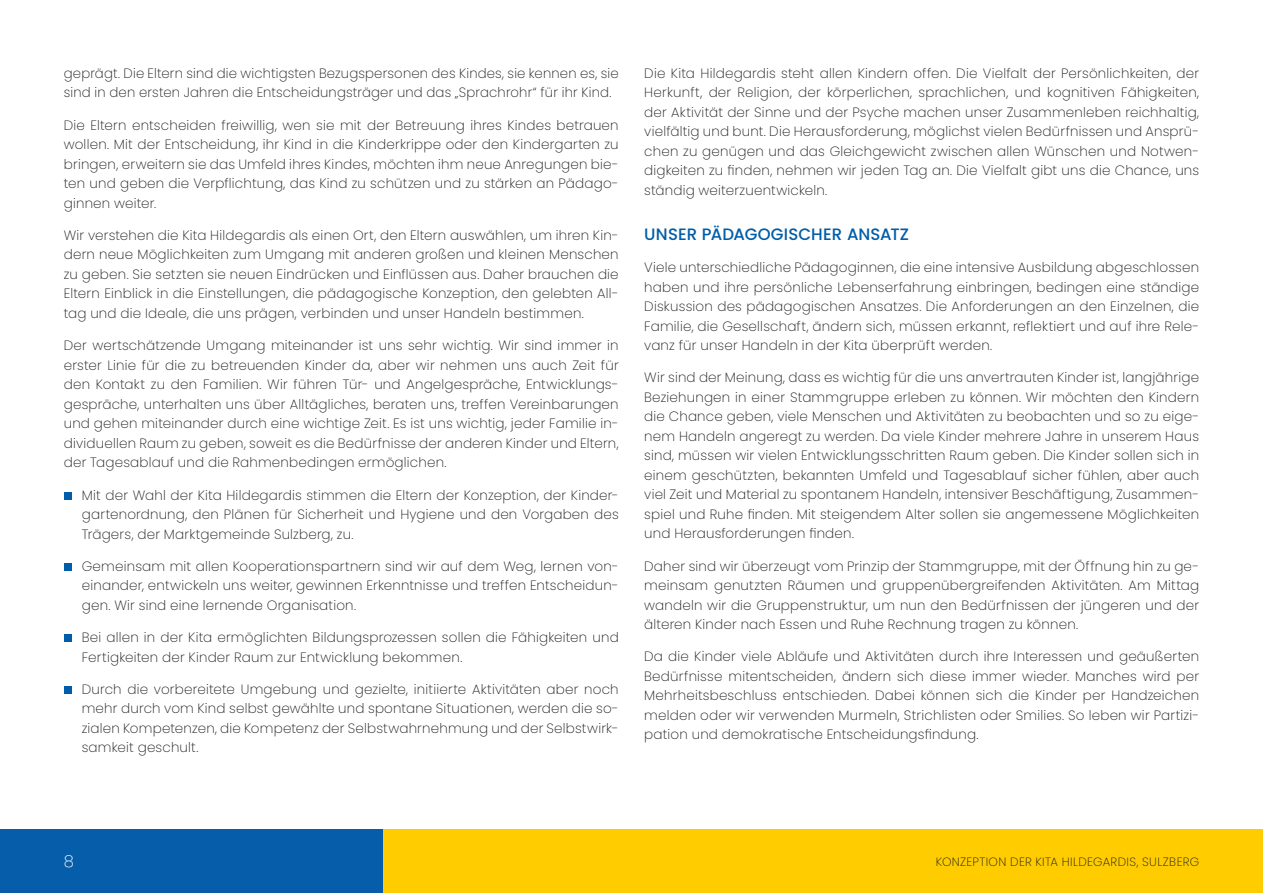
<style>
.page{position:relative;width:1263px;height:893px;background:#fff}
.page>*{position:absolute;margin:0;border:0;box-sizing:border-box;transform-origin:0 0}
.t1{font:500 16.5px "Poppins";letter-spacing:.005em;color:#005da9}
.t2{font:200 16.5px "Poppins";color:#fff}
.t3{font:200 13.5px/19.5px "Poppins";letter-spacing:.015em;color:#1d1d1b;text-align:justify}
.t4{font:200 12px "Poppins";letter-spacing:.03em;color:#1d1d1b}
</style>
<div class="page">
<div style="left:0;top:829px;width:383px;height:64px;background:#065da9"></div>
<div style="left:383px;top:829px;width:880px;height:64px;background:#fc0"></div>
<div style="left:64px;top:492px;width:8px;height:7px;background:#005da9"></div>
<div style="left:64px;top:563px;width:8px;height:8px;background:#005da9"></div>
<div style="left:64px;top:634px;width:8px;height:8px;background:#005da9"></div>
<div style="left:64px;top:686px;width:8px;height:8px;background:#005da9"></div>
<p class="t3" style="left:64px;top:64px;width:556px">geprägt. Die Eltern sind die wichtigsten Bezugspersonen des Kindes, sie kennen es, sie sind in den ersten Jahren die Entscheidungsträger und das „Sprachrohr“ für ihr Kind.</p>
<p class="t3" style="left:64px;top:115px;width:556px">Die Eltern entscheiden freiwillig, wen sie mit der Betreuung ihres Kindes betrauen wollen. Mit der Entscheidung, ihr Kind in die Kinderkrippe oder den Kindergarten zu bringen, erweitern sie das Umfeld ihres Kindes, möchten ihm neue Anregungen bie&shy;ten und geben die Verpflichtung, das Kind zu schützen und zu stärken an Pädago&shy;ginnen weiter.</p>
<p class="t3" style="left:64px;top:226px;width:556px">Wir verstehen die Kita Hildegardis als einen Ort, den Eltern auswählen, um ihren Kin&shy;dern neue Möglichkeiten zum Umgang mit anderen großen und kleinen Menschen zu geben. Sie setzten sie neuen Eindrücken und Einflüssen aus. Daher brauchen die Eltern Einblick in die Einstellungen, die pädagogische Konzeption, den gelebten All&shy;tag und die Ideale, die uns prägen, verbinden und unser Handeln bestimmen.</p>
<p class="t3" style="left:64px;top:336px;width:556px">Der wertschätzende Umgang miteinander ist uns sehr wichtig. Wir sind immer in erster Linie für die zu betreuenden Kinder da, aber wir nehmen uns auch Zeit für den Kontakt zu den Familien. Wir führen Tür- und Angelgespräche, Entwicklungs&shy;gespräche, unterhalten uns über Alltägliches, beraten uns, treffen Vereinbarungen und gehen miteinander durch eine wichtige Zeit. Es ist uns wichtig, jeder Familie in&shy;dividuellen Raum zu geben, soweit es die Bedürfnisse der anderen Kinder und Eltern, der Tagesablauf und die Rahmenbedingen ermöglichen.</p>
<p class="t3" style="left:82px;top:485px;width:538px">Mit der Wahl der Kita Hildegardis stimmen die Eltern der Konzeption, der Kinder&shy;gartenordnung, den Plänen für Sicherheit und Hygiene und den Vorgaben des Trägers, der Marktgemeinde Sulzberg, zu.</p>
<p class="t3" style="left:82px;top:556px;width:538px">Gemeinsam mit allen Kooperationspartnern sind wir auf dem Weg, lernen von&shy;einander, entwickeln uns weiter, gewinnen Erkenntnisse und treffen Entscheidun&shy;gen. Wir sind eine lernende Organisation.</p>
<p class="t3" style="left:82px;top:628px;width:538px">Bei allen in der Kita ermöglichten Bildungsprozessen sollen die Fähigkeiten und<br>Fertigkeiten der Kinder Raum zur Entwicklung bekommen.</p>
<p class="t3" style="left:82px;top:679px;width:538px">Durch die vorbereitete Umgebung und gezielte, initiierte Aktivitäten aber noch mehr durch vom Kind selbst gewählte und spontane Situationen, werden die so&shy;zialen Kompetenzen, die Kompetenz der Selbstwahrnehmung und der Selbstwirk&shy;samkeit geschult.</p>
<p class="t3" style="left:644px;top:64px;width:556px">Die Kita Hildegardis steht allen Kindern offen. Die Vielfalt der Persönlichkeiten, der Herkunft, der Religion, der körperlichen, sprachlichen, und kognitiven Fähigkeiten, der Aktivität der Sinne und der Psyche machen unser Zusammenleben reichhaltig, vielfältig und bunt. Die Herausforderung, möglichst vielen Bedürfnissen und Ansprü&shy;chen zu genügen und das Gleichgewicht zwischen allen Wünschen und Notwen&shy;digkeiten zu finden, nehmen wir jeden Tag an. Die Vielfalt gibt uns die Chance, uns ständig weiterzuentwickeln.</p>
<p class="t1" style="left:644px;top:225px;width:266px">UNSER PÄDAGOGISCHER ANSATZ</p>
<p class="t3" style="left:644px;top:258px;width:556px">Viele unterschiedliche Pädagoginnen, die eine intensive Ausbildung abgeschlossen haben und ihre persönliche Lebenserfahrung einbringen, bedingen eine ständige Diskussion des pädagogischen Ansatzes. Die Anforderungen an den Einzelnen, die Familie, die Gesellschaft, ändern sich, müssen erkannt, reflektiert und auf ihre Rele&shy;vanz für unser Handeln in der Kita überprüft werden.</p>
<p class="t3" style="left:644px;top:368px;width:556px">Wir sind der Meinung, dass es wichtig für die uns anvertrauten Kinder ist, langjährige Beziehungen in einer Stammgruppe erleben zu können. Wir möchten den Kindern die Chance geben, viele Menschen und Aktivitäten zu beobachten und so zu eige&shy;nem Handeln angeregt zu werden. Da viele Kinder mehrere Jahre in unserem Haus sind, müssen wir vielen Entwicklungsschritten Raum geben. Die Kinder sollen sich in einem geschützten, bekannten Umfeld und Tagesablauf sicher fühlen, aber auch viel Zeit und Material zu spontanem Handeln, intensiver Beschäftigung, Zusammen&shy;spiel und Ruhe finden. Mit steigendem Alter sollen sie angemessene Möglichkeiten und Herausforderungen finden.</p>
<p class="t3" style="left:644px;top:556px;width:556px">Daher sind wir überzeugt vom Prinzip der Stammgruppe, mit der Öffnung hin zu ge&shy;meinsam genutzten Räumen und gruppenübergreifenden Aktivitäten. Am Mittag wandeln wir die Gruppenstruktur, um nun den Bedürfnissen der jüngeren und der älteren Kinder nach Essen und Ruhe Rechnung tragen zu können.</p>
<p class="t3" style="left:644px;top:647px;width:556px">Da die Kinder viele Abläufe und Aktivitäten durch ihre Interessen und geäußerten Bedürfnisse mitentscheiden, ändern sich diese immer wieder. Manches wird per Mehrheitsbeschluss entschieden. Dabei können sich die Kinder per Handzeichen melden oder wir verwenden Murmeln, Strichlisten oder Smilies. So leben wir Partizi&shy;pation und demokratische Entscheidungsfindung.</p>
<p class="t2" style="left:64px;top:852px;width:12px">8</p>
<p class="t4" style="left:936px;top:854px;width:265px">KONZEPTION DER KITA HILDEGARDIS, SULZBERG</p>
</div>
